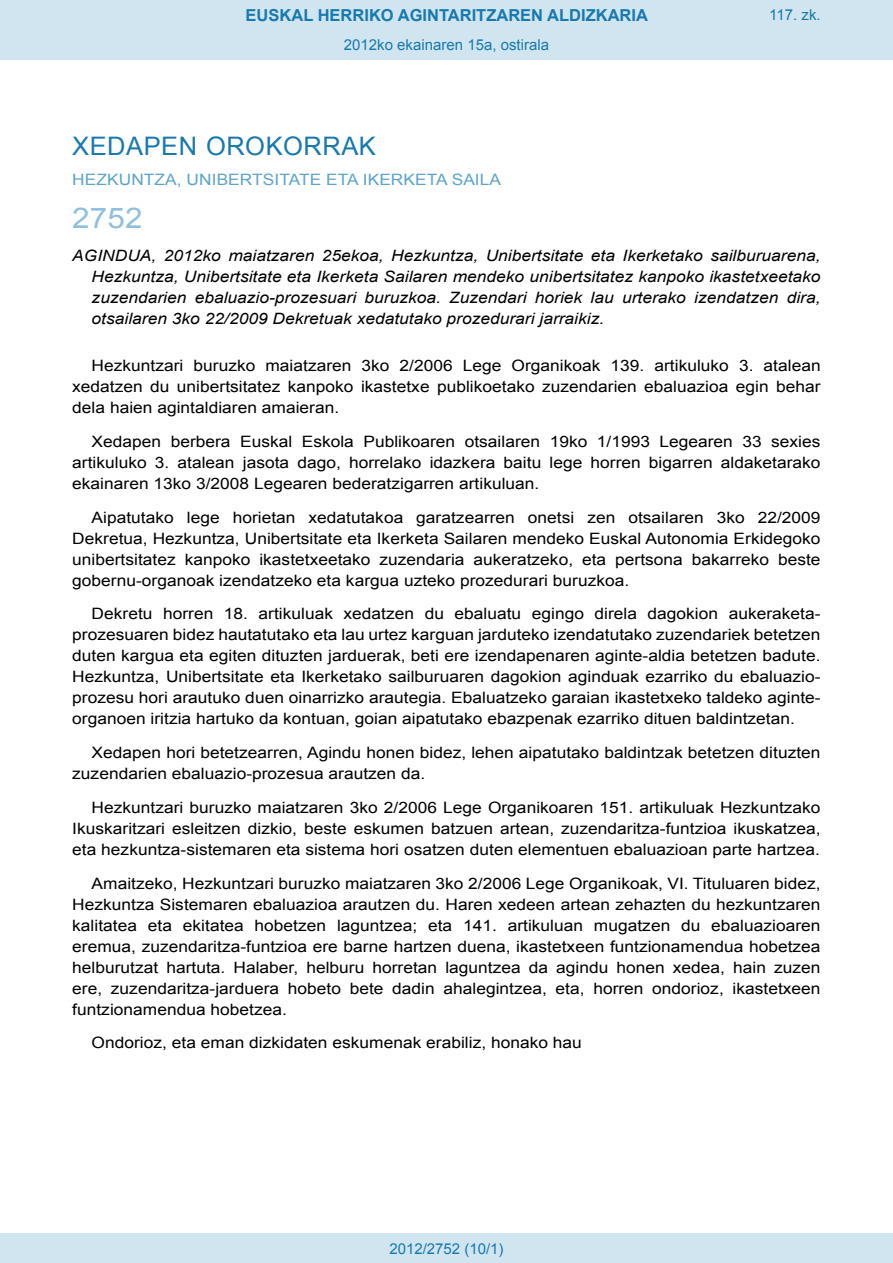
<style>
.page{position:relative;width:893px;height:1263px;background:#fff}
.page>*{position:absolute;margin:0;border:0;box-sizing:border-box;transform-origin:0 0}
.BOPVOrden{font:28.5px "Arial";color:#90c0db;scale:1.11 1}
.BOPVSeccion{font:25.5px "Arial";letter-spacing:.02em;color:#1879ad}
.t1{font:700 16.5px "Arial";color:#1879ad}
.BOPVDetalle{font:15.6px/21px "Arial";color:#000;text-align:justify;scale:1.11 1}
.BOPVTitulo{font:italic 15.6px/21px "Arial";color:#000;text-align:justify;scale:1.11 1}
.BOPVOrganismo{font:15.6px "Arial";letter-spacing:.005em;color:#5ea4ca;scale:1.11 1}
.Paginacion_Centro{font:15px "Arial";color:#1879ad}
</style>
<div class="page">
<div style="left:0;top:0;width:893px;height:60px;background:#d0e5f0"></div>
<div style="left:0;top:1233px;width:893px;height:30px;background:#d0e5f0"></div>
<p class="t1" style="left:246px;top:4px;width:404px">EUSKAL HERRIKO AGINTARITZAREN ALDIZKARIA</p>
<p class="Paginacion_Centro" style="left:344px;top:35px;width:207px">2012ko ekainaren 15a, ostirala</p>
<p class="Paginacion_Centro" style="left:769px;top:5px;width:53px">117. zk.</p>
<p class="BOPVSeccion" style="left:72px;top:129px;width:305px">XEDAPEN OROKORRAK</p>
<p class="BOPVOrganismo" style="left:72px;top:169px;width:388px">HEZKUNTZA, UNIBERTSITATE ETA IKERKETA SAILA</p>
<p class="BOPVOrden" style="left:72px;top:199px;width:65px">2752</p>
<p class="BOPVTitulo" style="left:92px;top:246px;width:658px;text-indent:-19px">AGINDUA, 2012ko maiatzaren 25ekoa, Hezkuntza, Unibertsitate eta Ikerketako sailburuarena, Hezkuntza, Unibertsitate eta Ikerketa Sailaren mendeko unibertsitatez kanpoko ikastetxeetako zuzendarien ebaluazio-prozesuari buruzkoa. Zuzendari horiek lau urterako izendatzen dira, otsailaren 3ko 22/2009 Dekretuak xedatutako prozedurari jarraikiz.</p>
<p class="BOPVDetalle" style="left:72px;top:355px;width:676px;text-indent:19px">Hezkuntzari buruzko maiatzaren 3ko 2/2006 Lege Organikoak 139. artikuluko 3. atalean xedatzen du unibertsitatez kanpoko ikastetxe publikoetako zuzendarien ebaluazioa egin behar dela haien agintaldiaren amaieran.</p>
<p class="BOPVDetalle" style="left:72px;top:431px;width:676px;text-indent:19px">Xedapen berbera Euskal Eskola Publikoaren otsailaren 19ko 1/1993 Legearen 33 sexies artikuluko 3. atalean jasota dago, horrelako idazkera baitu lege horren bigarren aldaketarako ekainaren 13ko 3/2008 Legearen bederatzigarren artikuluan.</p>
<p class="BOPVDetalle" style="left:72px;top:507px;width:676px;text-indent:19px">Aipatutako lege horietan xedatutakoa garatzearren onetsi zen otsailaren 3ko 22/2009<br>Dekretua, Hezkuntza, Unibertsitate eta Ikerketa Sailaren mendeko Euskal Autonomia Erkidegoko unibertsitatez kanpoko ikastetxeetako zuzendaria aukeratzeko, eta pertsona bakarreko beste gobernu-organoak izendatzeko eta kargua uzteko prozedurari buruzkoa.</p>
<p class="BOPVDetalle" style="left:72px;top:603px;width:676px;text-indent:19px">Dekretu horren 18. artikuluak xedatzen du ebaluatu egingo direla dagokion aukeraketa&shy;prozesuaren bidez hautatutako eta lau urtez karguan jarduteko izendatutako zuzendariek betetzen duten kargua eta egiten dituzten jarduerak, beti ere izendapenaren aginte-aldia betetzen badute.<br>Hezkuntza, Unibertsitate eta Ikerketako sailburuaren dagokion aginduak ezarriko du ebaluazio&shy;prozesu hori arautuko duen oinarrizko arautegia. Ebaluatzeko garaian ikastetxeko taldeko aginte&shy;organoen iritzia hartuko da kontuan, goian aipatutako ebazpenak ezarriko dituen baldintzetan.</p>
<p class="BOPVDetalle" style="left:72px;top:742px;width:676px;text-indent:19px">Xedapen hori betetzearren, Agindu honen bidez, lehen aipatutako baldintzak betetzen dituzten zuzendarien ebaluazio-prozesua arautzen da.</p>
<p class="BOPVDetalle" style="left:72px;top:797px;width:676px;text-indent:19px">Hezkuntzari buruzko maiatzaren 3ko 2/2006 Lege Organikoaren 151. artikuluak Hezkuntzako Ikuskaritzari esleitzen dizkio, beste eskumen batzuen artean, zuzendaritza-funtzioa ikuskatzea, eta hezkuntza-sistemaren eta sistema hori osatzen duten elementuen ebaluazioan parte hartzea.</p>
<p class="BOPVDetalle" style="left:72px;top:873px;width:676px;text-indent:19px">Amaitzeko, Hezkuntzari buruzko maiatzaren 3ko 2/2006 Lege Organikoak, VI. Tituluaren bidez, Hezkuntza Sistemaren ebaluazioa arautzen du. Haren xedeen artean zehazten du hezkuntzaren kalitatea eta ekitatea hobetzen laguntzea; eta 141. artikuluan mugatzen du ebaluazioaren eremua, zuzendaritza-funtzioa ere barne hartzen duena, ikastetxeen funtzionamendua hobetzea helburutzat hartuta. Halaber, helburu horretan laguntzea da agindu honen xedea, hain zuzen ere, zuzendaritza-jarduera hobeto bete dadin ahalegintzea, eta, horren ondorioz, ikastetxeen funtzionamendua hobetzea.</p>
<p class="BOPVDetalle" style="left:92px;top:1032px;width:443px">Ondorioz, eta eman dizkidaten eskumenak erabiliz, honako hau</p>
<p class="Paginacion_Centro" style="left:389px;top:1238px;width:116px">2012/2752 (10/1)</p>
</div>
